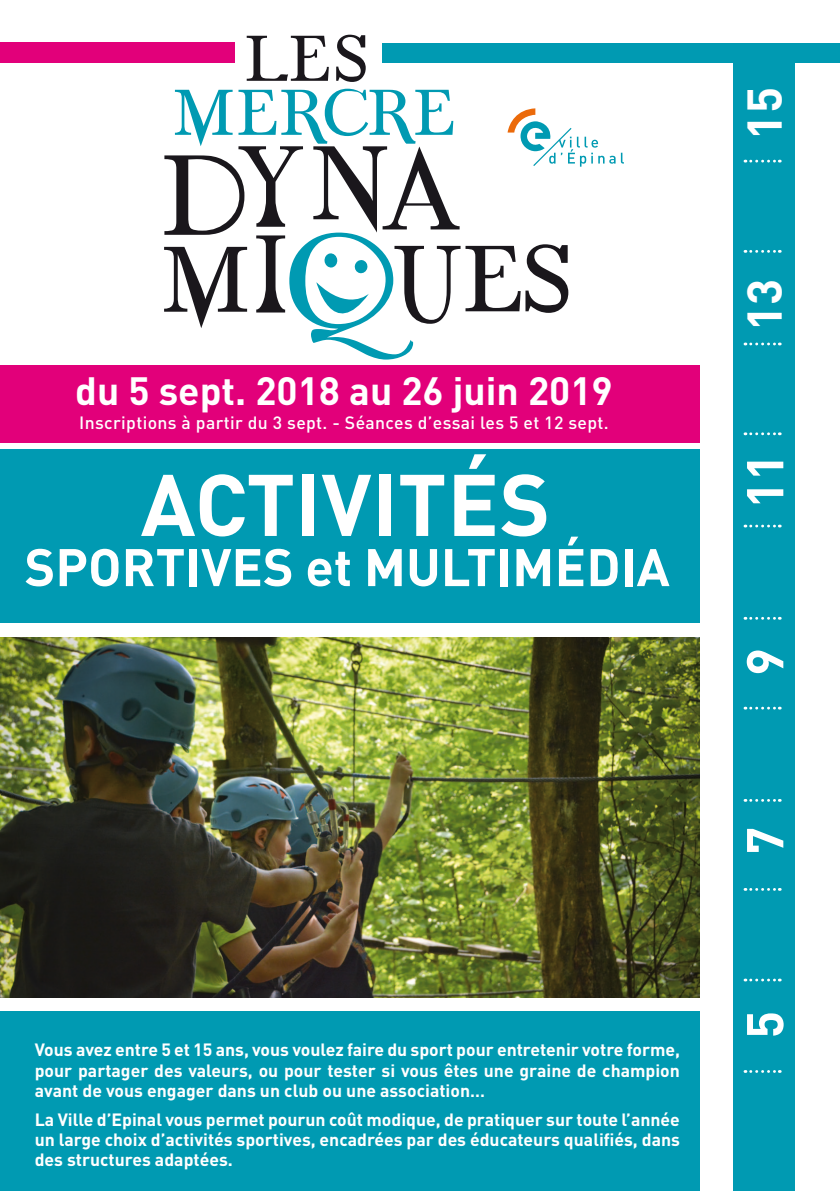
<style>
.page{position:relative;width:840px;height:1191px;background:#fff}
.page>*{position:absolute;margin:0;border:0;box-sizing:border-box;transform-origin:0 0}
.t1{font:700 85.8px "DINOT";color:#fff}
.t2{font:700 52px "DINOT";color:#fff}
.t3{font:700 51px "DINOT";color:#fff}
.t4{font:700 48px "DINOT";color:#fff}
.t5{font:700 39px "DINOT";color:#fff}
.t6{font:700 17.6px/20px "DINOT";color:#fff;text-align:justify}
.t7{font:500 17.6px "DINOT";letter-spacing:.02em;color:#fff}
</style>
<div class="page">
<div style="left:382px;top:43px;width:457px;height:20px;background:#009ab2"></div>
<div style="left:0;top:1011px;width:699px;height:180px;background:#009ab2"></div>
<div style="left:0;top:449px;width:699px;height:174px;background:#009ab2"></div>
<div style="left:0;top:366px;width:699px;height:77px;background:#e2007a"></div>
<svg style="left:246px;top:35px;width:119px;height:47px"></svg>
<div style="left:0;top:43px;width:234px;height:20px;background:#e2007a"></div>
<svg style="left:164px;top:89px;width:459px;height:270px"></svg>
<div style="left:732px;top:57px;width:62px;height:1134px;background:#009ab2"></div>
<svg style="left:744px;top:1070px;width:35px;height:2px"></svg>
<svg style="left:744px;top:617px;width:35px;height:2px"></svg>
<svg style="left:744px;top:799px;width:35px;height:2px"></svg>
<svg style="left:744px;top:432px;width:35px;height:3px"></svg>
<svg style="left:744px;top:160px;width:35px;height:2px"></svg>
<svg style="left:744px;top:888px;width:35px;height:2px"></svg>
<svg style="left:744px;top:978px;width:35px;height:3px"></svg>
<svg style="left:744px;top:524px;width:35px;height:3px"></svg>
<svg style="left:744px;top:250px;width:35px;height:3px"></svg>
<svg style="left:744px;top:706px;width:35px;height:3px"></svg>
<svg style="left:744px;top:342px;width:35px;height:3px"></svg>
<img style="left:0;top:637px;width:699px;height:360px">
<p class="t5" style="left:75px;top:364px;width:538px">du 5 sept. 2018 au 26 juin 2019</p>
<p class="t7" style="left:79px;top:411px;width:530px">Inscriptions à partir du 3 sept. - Séances d’essai les 5 et 12 sept.</p>
<p class="t1" style="left:141px;top:446px;width:411px">ACTIVITÉS</p>
<p class="t2" style="left:25px;top:532px;width:646px">SPORTIVES et MULTIMÉDIA</p>
<p class="t6" style="left:35px;top:1039px;width:646px">Vous avez entre 5 et 15 ans, vous voulez faire du sport pour entretenir votre forme, pour partager des valeurs, ou pour tester si vous êtes une graine de champion avant de vous engager dans un club ou une association…</p>
<p class="t6" style="left:35px;top:1109px;width:646px">La Ville d’Epinal vous permet pourun coût modique, de pratiquer sur toute l’année un large choix d’activités sportives, encadrées par des éducateurs qualifiés, dans des structures adaptées.</p>
<p class="t4" style="left:731px;top:140px;width:54px;rotate:-90deg">15</p>
<p class="t4" style="left:731px;top:331px;width:54px;rotate:-90deg">13</p>
<p class="t3" style="left:729px;top:508px;width:57px;rotate:-90deg">11</p>
<p class="t3" style="left:729px;top:675px;width:29px;rotate:-90deg">9</p>
<p class="t3" style="left:729px;top:854px;width:29px;rotate:-90deg">7</p>
<p class="t3" style="left:729px;top:1038px;width:29px;rotate:-90deg">5</p>
</div>
